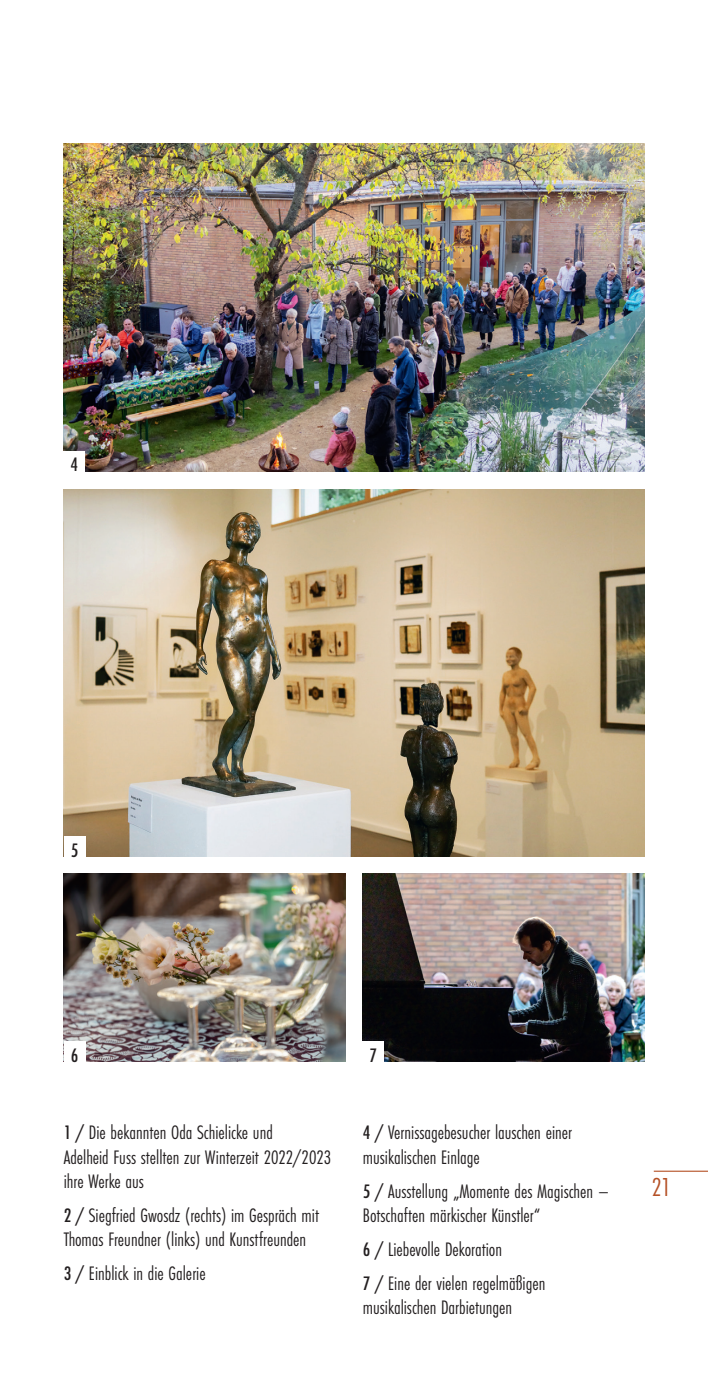
<style>
.page{position:relative;width:708px;height:1378px;background:#fff}
.page>*{position:absolute;margin:0;border:0;box-sizing:border-box;transform-origin:0 0}
.t1{font:27px "Futura PT Cond";color:#b55126}
.t2{font:20.25px/24.3px "Futura PT Cond";color:#231f20}
.t3{font:500 20.25px "Futura PT Cond";color:#231f20}
.s1{font-weight:500}
</style>
<div class="page">
<hr style="left:654px;top:1170px;width:54px;height:1px;background:#b55126">
<img style="left:64px;top:874px;width:281px;height:187px">
<img style="left:64px;top:490px;width:580px;height:366px">
<img style="left:64px;top:144px;width:580px;height:327px">
<img style="left:363px;top:874px;width:281px;height:187px">
<div style="left:63px;top:451px;width:22px;height:20px;background:#fff"></div>
<div style="left:64px;top:836px;width:21px;height:21px;background:#fff"></div>
<div style="left:362px;top:1041px;width:22px;height:21px;background:#fff"></div>
<div style="left:64px;top:1041px;width:21px;height:21px;background:#fff"></div>
<p class="t3" style="left:71px;top:453px;width:9px">4</p>
<p class="t3" style="left:71px;top:838px;width:9px">5</p>
<p class="t3" style="left:71px;top:1043px;width:9px">6</p>
<p class="t3" style="left:370px;top:1043px;width:9px">7</p>
<p class="t2" style="left:64px;top:1120px;width:269px"><span class="s1">1 /</span> Die bekannten Oda Schielicke und<br>Adelheid Fuss stellten zur Winterzeit 2022/2023 ihre Werke aus</p>
<p class="t2" style="left:64px;top:1203px;width:257px"><span class="s1">2 /</span> Siegfried Gwosdz (rechts) im Gespräch mit<br>Thomas Freundner (links) und Kunstfreunden</p>
<p class="t2" style="left:64px;top:1261px;width:143px"><span class="s1">3 /</span> Einblick in die Galerie</p>
<p class="t2" style="left:363px;top:1120px;width:211px"><span class="s1">4 /</span> Vernissagebesucher lauschen einer musikalischen Einlage</p>
<p class="t2" style="left:363px;top:1178px;width:248px"><span class="s1">5 /</span> Ausstellung „Momente des Magischen –<br>Botschaften märkischer Künstler“</p>
<p class="t2" style="left:363px;top:1232px;width:184px;line-height:33.8px"><span class="s1">6 /</span> Liebevolle Dekoration<br><span class="s1">7 /</span> Eine der vielen regelmäßigen</p>
<p class="t2" style="left:363px;top:1295px;width:151px">musikalischen Darbietungen</p>
<h1 class="t1" style="left:652px;top:1171px;width:21px">21</h1>
</div>
